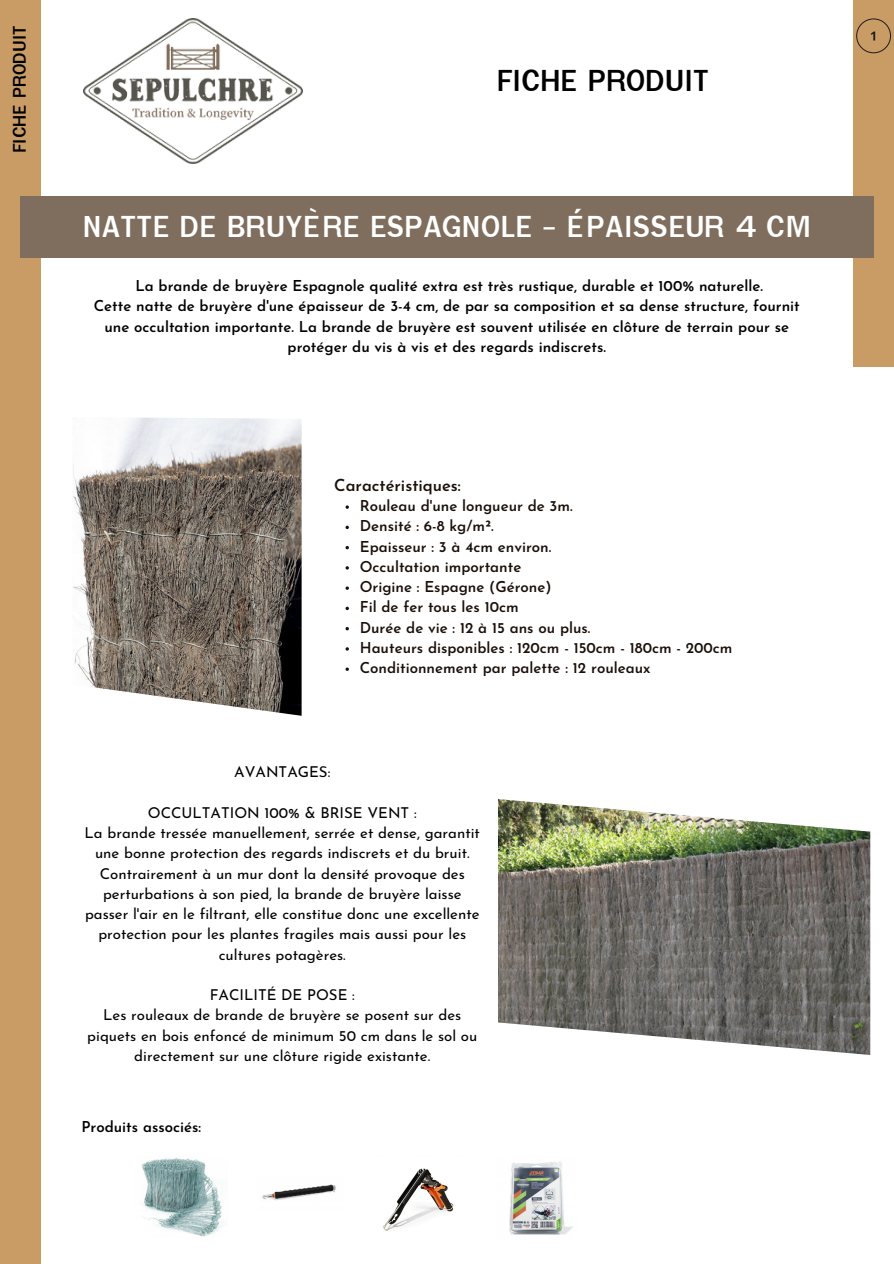
<style>
.page{position:relative;width:894px;height:1264px;background:#fff}
.page>*{position:absolute;margin:0;border:0;box-sizing:border-box;transform-origin:0 0}
.t1{font:700 30px "Garuda";color:#fff}
.t2{font:700 30px "Garuda";color:#000}
.t3{font:700 18px "Garuda";color:#000}
.t4{font:600 16.5px "Josefin Sans";color:#1a0f09}
.t5{font:15px/20.2px "Josefin Sans";color:#000;text-align:center}
.t6{font:600 15px/20.2px "Josefin Sans";color:#000;text-align:center}
.t7{font:600 15px "Josefin Sans";color:#1a0f09}
</style>
<div class="page">
<div style="left:0;top:0;width:41px;height:1263px;background:#c99c66"></div>
<img style="left:83px;top:18px;width:219px;height:146px">
<div style="left:852px;top:0;width:41px;height:367px;background:#c99c66"></div>
<div style="left:20px;top:196px;width:853px;height:62px;background:#7f6e5d"></div>
<img style="left:73px;top:417px;width:228px;height:298px">
<svg style="left:856px;top:18px;width:34px;height:35px"></svg>
<img style="left:498px;top:799px;width:372px;height:255px">
<img style="left:141px;top:1157px;width:81px;height:80px">
<img style="left:509px;top:1161px;width:64px;height:74px">
<img style="left:262px;top:1184px;width:74px;height:16px">
<img style="left:383px;top:1168px;width:71px;height:63px">
<svg style="left:345px;top:505px;width:4px;height:4px"></svg>
<svg style="left:345px;top:525px;width:4px;height:4px"></svg>
<svg style="left:345px;top:546px;width:4px;height:3px"></svg>
<svg style="left:345px;top:586px;width:4px;height:4px"></svg>
<svg style="left:345px;top:606px;width:4px;height:4px"></svg>
<svg style="left:345px;top:627px;width:4px;height:3px"></svg>
<svg style="left:345px;top:667px;width:4px;height:4px"></svg>
<h4 class="t3" style="left:9px;top:153px;width:129px;rotate:-90deg">FICHE PRODUIT</h4>
<p class="t2" style="left:496px;top:63px;width:214px">FICHE PRODUIT</p>
<p class="t1" style="left:82px;top:209px;width:730px">NATTE DE BRUYÈRE ESPAGNOLE - ÉPAISSEUR 4 CM</p>
<p class="t6" style="left:94px;top:277px;width:707px">La brande de bruyère Espagnole qualité extra est très rustique, durable et 100% naturelle.<br>Cette natte de bruyère d'une épaisseur de 3-4 cm, de par sa composition et sa dense structure, fournit une occultation importante. La brande de bruyère est souvent utilisée en clôture de terrain pour se protéger du vis à vis et des regards indiscrets.</p>
<h3 class="t4" style="left:334px;top:478px;width:128px">Caractéristiques:</h3>
<p class="t7" style="left:359px;top:500px;width:214px">Rouleau d'une longueur de 3m.</p>
<p class="t7" style="left:359px;top:520px;width:135px">Densité : 6-8 kg/m².</p>
<p class="t7" style="left:359px;top:540px;width:193px">Epaisseur : 3 à 4cm environ.</p>
<p class="t7" style="left:359px;top:560px;width:163px">Occultation importante</p>
<p class="t7" style="left:359px;top:581px;width:193px">Origine : Espagne (Gérone)</p>
<p class="t7" style="left:359px;top:601px;width:160px">Fil de fer tous les 10cm</p>
<p class="t7" style="left:359px;top:621px;width:232px">Durée de vie : 12 à 15 ans ou plus.</p>
<p class="t7" style="left:359px;top:641px;width:374px">Hauteurs disponibles : 120cm - 150cm - 180cm - 200cm</p>
<p class="t7" style="left:359px;top:662px;width:292px">Conditionnement par palette : 12 rouleaux</p>
<p class="t5" style="left:234px;top:763px;width:98px">AVANTAGES:</p>
<p class="t5" style="left:148px;top:804px;width:270px">OCCULTATION 100% &amp; BRISE VENT :</p>
<p class="t5" style="left:85px;top:824px;width:397px">La brande tressée manuellement, serrée et dense, garantit une bonne protection des regards indiscrets et du bruit.</p>
<h5 class="t5" style="left:85px;top:864px;width:396px">Contrairement à un mur dont la densité provoque des perturbations à son pied, la brande de bruyère laisse passer l'air en le filtrant, elle constitue donc une excellente protection pour les plantes fragiles mais aussi pour les cultures potagères.</h5>
<p class="t5" style="left:210px;top:986px;width:147px">FACILITÉ DE POSE :</p>
<p class="t5" style="left:87px;top:1006px;width:391px">Les rouleaux de brande de bruyère se posent sur des piquets en bois enfoncé de minimum 50 cm dans le sol ou directement sur une clôture rigide existante.</p>
<p class="t6" style="left:81px;top:1118px;width:121px">Produits associés:</p>
</div>
